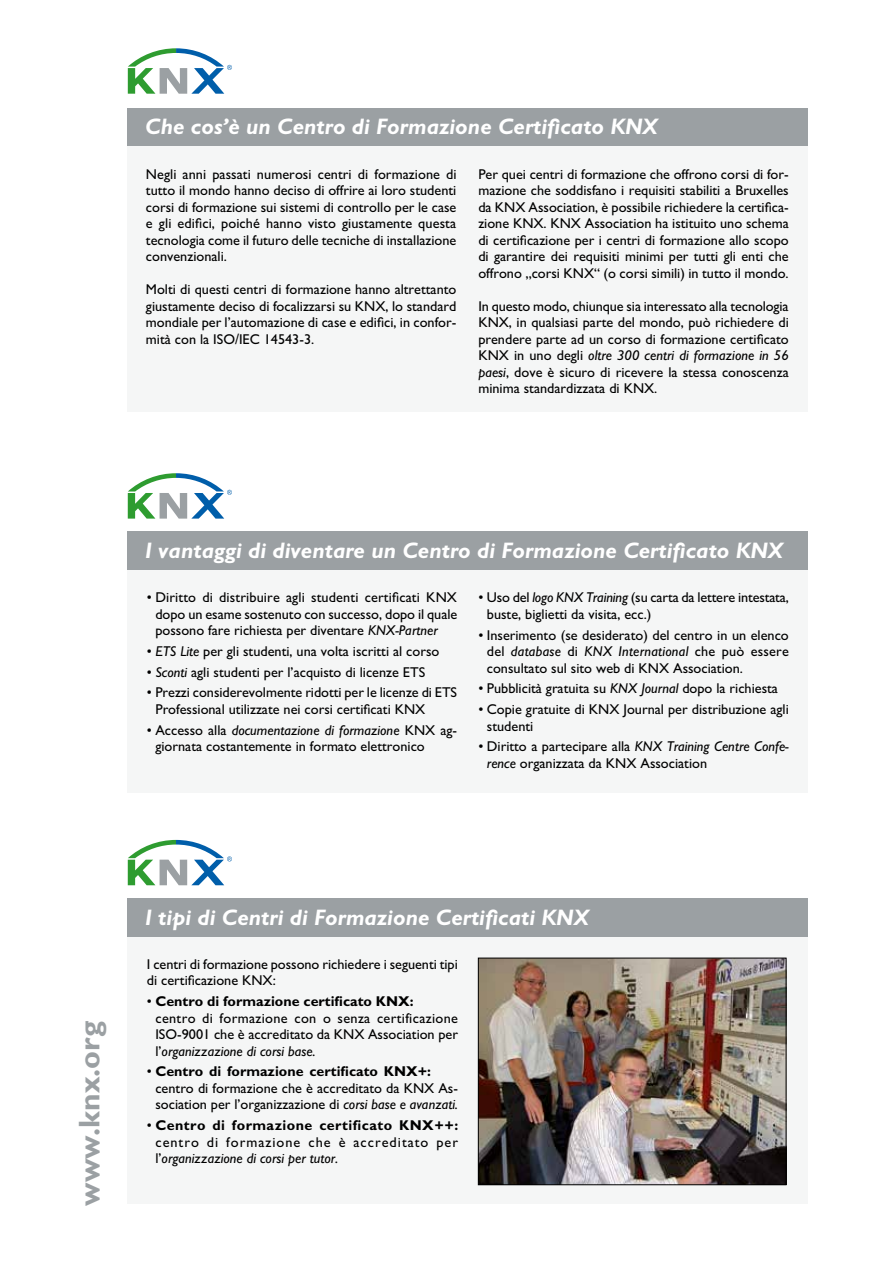
<style>
.page{position:relative;width:893px;height:1263px;background:#fff}
.page>*{position:absolute;margin:0;border:0;box-sizing:border-box;transform-origin:0 0}
.t1{font:700 30px "M Gill Sans";color:#9ba0a3}
.t2{font:italic 700 22.5px "M Gill Sans";color:#fff}
.t3{font:14.25px/16.5px "M Gill Sans";color:#000;text-align:justify}
.t4{font:14.25px/16.5px "M Gill Sans";letter-spacing:.025em;color:#000}
.s1{font-style:italic}
.s2{font-weight:700}
</style>
<div class="page">
<div style="left:127px;top:928px;width:680px;height:275px;background:#f5f6f6"></div>
<div style="left:127px;top:532px;width:680px;height:260px;background:#f5f6f6"></div>
<div style="left:127px;top:532px;width:681px;height:38px;background:#9ba0a3"></div>
<div style="left:128px;top:145px;width:680px;height:267px;background:#f5f6f6"></div>
<div style="left:128px;top:108px;width:680px;height:38px;background:#9ba0a3"></div>
<svg style="left:128px;top:48px;width:104px;height:46px"></svg>
<svg style="left:128px;top:473px;width:104px;height:46px"></svg>
<div style="left:127px;top:898px;width:681px;height:39px;background:#9ba0a3"></div>
<svg style="left:128px;top:840px;width:104px;height:45px"></svg>
<img style="left:480px;top:960px;width:304px;height:223px">
<div style="left:478px;top:958px;width:308px;height:227px;border:1px solid #000"></div>
<h2 class="t2" style="left:145px;top:113px;width:514px">Che cos’è un Centro di Formazione Certificato KNX</h2>
<p class="t3" style="left:146px;top:166px;width:312px">Negli anni passati numerosi centri di formazione di tutto il mondo hanno deciso di offrire ai loro studenti corsi di formazione sui sistemi di controllo per le case e gli edifici, poiché hanno visto giustamente questa tecnologia come il futuro delle tecniche di installazione convenzionali.</p>
<p class="t3" style="left:146px;top:281px;width:312px">Molti di questi centri di formazione hanno altrettanto giustamente deciso di focalizzarsi su KNX, lo standard mondiale per l’automazione di case e edifici, in confor&shy;mità con la ISO/IEC 14543-3.</p>
<p class="t3" style="left:478px;top:166px;width:312px">Per quei centri di formazione che offrono corsi di for&shy;mazione che soddisfano i requisiti stabiliti a Bruxelles da KNX Association, è possibile richiedere la certifica&shy;zione KNX. KNX Association ha istituito uno schema di certificazione per i centri di formazione allo scopo di garantire dei requisiti minimi per tutti gli enti che offrono „corsi KNX“ (o corsi simili) in tutto il mondo.</p>
<p class="t3" style="left:478px;top:298px;width:312px">In questo modo, chiunque sia interessato alla tecnologia KNX, in qualsiasi parte del mondo, può richiedere di prendere parte ad un corso di formazione certificato KNX in uno degli <span class="s1">oltre 300 centri di formazione in 56 paesi</span>, dove è sicuro di ricevere la stessa conoscenza minima standardizzata di KNX.</p>
<h2 class="t2" style="left:145px;top:538px;width:639px">I vantaggi di diventare un Centro di Formazione Certificato KNX</h2>
<p class="t3" style="left:155px;top:589px;width:303px;text-indent:-9px">• Diritto di distribuire agli studenti certificati KNX dopo un esame sostenuto con successo, dopo il quale possono fare richiesta per diventare <span class="s1">KNX-Partner</span></p>
<p class="t3" style="left:147px;top:643px;width:294px">• <span class="s1">ETS Lite</span> per gli studenti, una volta iscritti al corso</p>
<p class="t3" style="left:147px;top:664px;width:280px">• <span class="s1">Sconti</span> agli studenti per l’acquisto di licenze ETS</p>
<p class="t3" style="left:155px;top:684px;width:303px;text-indent:-9px">• Prezzi considerevolmente ridotti per le licenze di ETS<br>Professional utilizzate nei corsi certificati KNX</p>
<p class="t3" style="left:155px;top:722px;width:303px;text-indent:-9px">• Accesso alla <span class="s1">documentazione di formazione</span> KNX ag&shy;giornata costantemente in formato elettronico</p>
<p class="t3" style="left:487px;top:589px;width:304px;text-indent:-9px">• Uso del <span class="s1">logo KNX Training</span> (su carta da lettere intestata, buste, biglietti da visita, ecc.)</p>
<p class="t3" style="left:487px;top:627px;width:303px;text-indent:-9px">• Inserimento (se desiderato) del centro in un elenco del <span class="s1">database</span> di <span class="s1">KNX International</span> che può essere consultato sul sito web di KNX Association.</p>
<p class="t3" style="left:478px;top:680px;width:301px">• Pubblicità gratuita su <span class="s1">KNX Journal</span> dopo la richiesta</p>
<p class="t3" style="left:487px;top:701px;width:303px;text-indent:-9px">• Copie gratuite di KNX Journal per distribuzione agli studenti</p>
<p class="t3" style="left:487px;top:738px;width:303px;text-indent:-9px">• Diritto a partecipare alla <span class="s1">KNX Training Centre Confe&shy;rence</span> organizzata da KNX Association</p>
<h1 class="t1" style="left:73px;top:1206px;width:186px;rotate:-90deg">www.knx.org</h1>
<h2 class="t2" style="left:145px;top:904px;width:445px">I tipi di Centri di Formazione Certificati KNX</h2>
<p class="t3" style="left:147px;top:956px;width:312px">I centri di formazione possono richiedere i seguenti tipi di certificazione KNX:</p>
<p class="t4" style="left:155px;top:993px;width:304px;text-indent:-9px">• <span class="s2">Centro di formazione certificato KNX:<br></span>centro di formazione con o senza certificazione ISO-9001 che è accreditato da KNX Association per l’<span class="s1">organizzazione di corsi base.</span></p>
<p class="t3" style="left:155px;top:1063px;width:304px;text-align:left;text-indent:-9px">• <span class="s2">Centro di formazione certificato KNX+: </span>centro di formazione che è accreditato da KNX As&shy;sociation per l’organizzazione di <span class="s1">corsi base e avanzati.</span></p>
<p class="t3" style="left:155px;top:1117px;width:304px;text-indent:-9px">• <span class="s2">Centro di formazione certificato KNX++: </span>centro di formazione che è accreditato per l’<span class="s1">organizzazione di corsi per tutor.</span></p>
</div>
